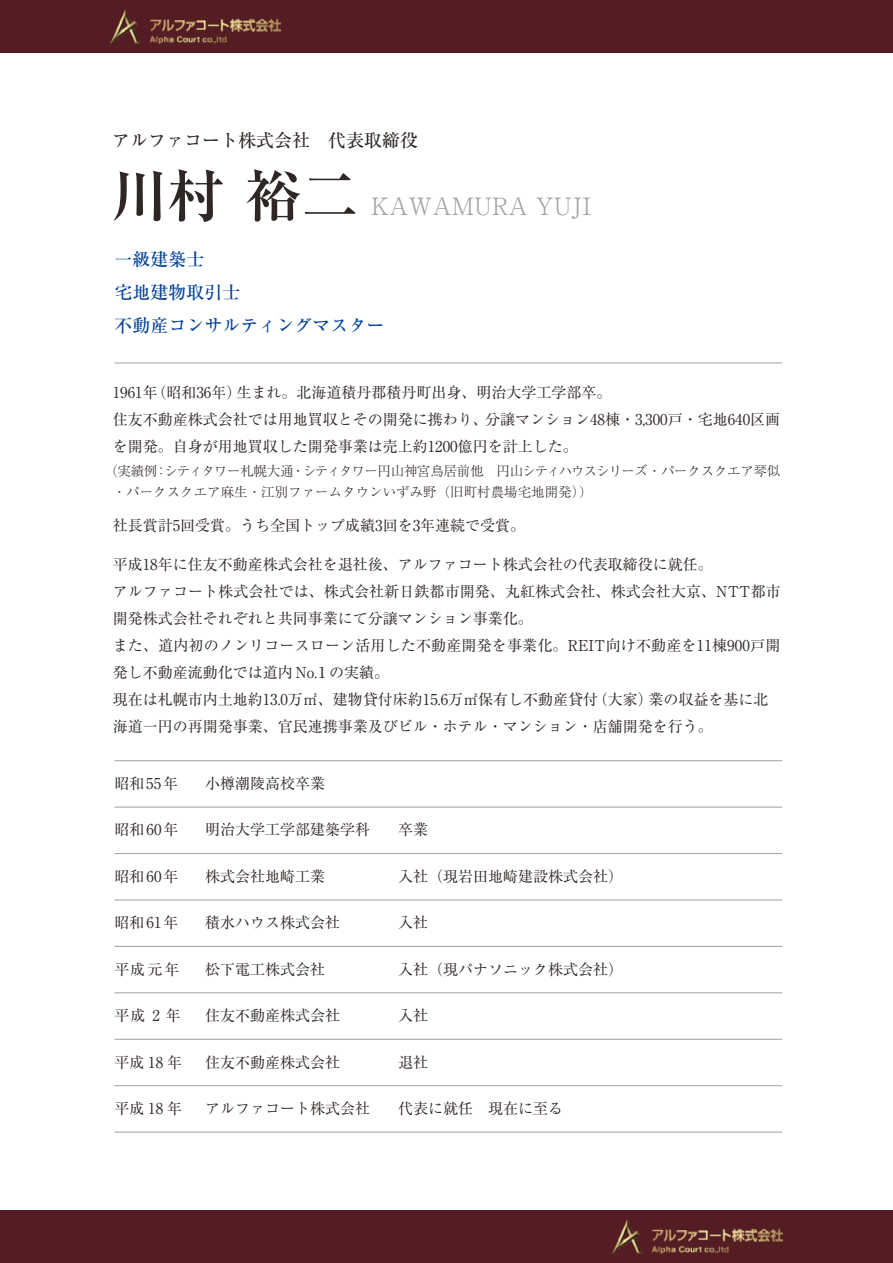
<style>
.page{position:relative;width:893px;height:1263px;background:#fff}
.page>*{position:absolute;margin:0;border:0;box-sizing:border-box;transform-origin:0 0}
.t1{font:700 57.3px "Ryumin Pro";color:#2f2725}
.t2{font:300 23.7px "Ryumin Pro";color:#9fa0a0}
.t3{font:500 18px/33px "Ryumin Pro";color:#004098}
.t4{font:500 18px "Ryumin Pro";color:#2f2725}
.t5{font:15px/27px "Ryumin Pro";color:#2f2725}
.t6{font:300 13.5px/21px "Ryumin Pro";letter-spacing:-.02em;color:#2f2725}
</style>
<div class="page">
<div style="left:0;top:0;width:893px;height:53px;background:#541c23"></div>
<img style="left:110px;top:10px;width:170px;height:33px">
<div style="left:0;top:1210px;width:893px;height:53px;background:#541c23"></div>
<img style="left:612px;top:1220px;width:171px;height:33px">
<hr style="left:115px;top:363px;width:667px;height:1px;background:#9fa0a0">
<hr style="left:115px;top:760px;width:667px;height:1px;background:#9fa0a0">
<hr style="left:115px;top:807px;width:667px;height:1px;background:#9fa0a0">
<hr style="left:115px;top:853px;width:667px;height:1px;background:#9fa0a0">
<hr style="left:115px;top:899px;width:667px;height:1px;background:#9fa0a0">
<hr style="left:115px;top:946px;width:667px;height:1px;background:#9fa0a0">
<hr style="left:115px;top:992px;width:667px;height:1px;background:#9fa0a0">
<hr style="left:115px;top:1039px;width:667px;height:1px;background:#9fa0a0">
<hr style="left:115px;top:1085px;width:667px;height:1px;background:#9fa0a0">
<hr style="left:115px;top:1132px;width:667px;height:1px;background:#9fa0a0">
<p class="t4" style="left:112px;top:126px;width:307px">アルファコート株式会社　代表取締役</p>
<h1 class="t1" style="left:111px;top:151px;width:250px">川村 裕二</h1>
<h2 class="t2" style="left:371px;top:187px;width:221px">KAWAMURA YUJI</h2>
<p class="t3" style="left:115px;top:241px;width:271px">一級建築士<br>宅地建物取引士<br>不動産コンサルティングマスター</p>
<p class="t5" style="left:113px;top:378px;width:669px">1961年（昭和36年）生まれ。北海道積丹郡積丹町出身、明治大学工学部卒。<br>住友不動産株式会社では用地買収とその開発に携わり、分譲マンション48棟・3,300戸・宅地640区画を開発。自身が用地買収した開発事業は売上約1200億円を計上した。</p>
<p class="t6" style="left:111px;top:459px;width:671px">(実績例：シティタワー札幌大通・シティタワー円山神宮鳥居前他　円山シティハウスシリーズ・パークスクエア琴似・パークスクエア麻生・江別ファームタウンいずみ野（旧町村農場宅地開発））</p>
<p class="t5" style="left:113px;top:511px;width:414px">社長賞計5回受賞。うち全国トップ成績3回を3年連続で受賞。</p>
<p class="t5" style="left:113px;top:549px;width:670px">平成18年に住友不動産株式会社を退社後、アルファコート株式会社の代表取締役に就任。<br>アルファコート株式会社では、株式会社新日鉄都市開発、丸紅株式会社、株式会社大京、NTT都市開発株式会社それぞれと共同事業にて分譲マンション事業化。<br>また、道内初のノンリコースローン活用した不動産開発を事業化。REIT向け不動産を11棟900戸開発し不動産流動化では道内 No.１の実績。<br>現在は札幌市内土地約13.0万㎡、建物貸付床約15.6万㎡保有し不動産貸付（大家）業の収益を基に北海道一円の再開発事業、官民連携事業及びビル・ホテル・マンション・店舗開発を行う。</p>
<p class="t5" style="left:115px;top:769px;width:65px">昭和55年</p>
<p class="t5" style="left:205px;top:769px;width:122px">小樽潮陵高校卒業</p>
<p class="t5" style="left:115px;top:815px;width:65px">昭和60年</p>
<p class="t5" style="left:205px;top:815px;width:166px">明治大学工学部建築学科</p>
<p class="t5" style="left:398px;top:815px;width:31px">卒業</p>
<p class="t5" style="left:115px;top:862px;width:65px">昭和60年</p>
<p class="t5" style="left:205px;top:862px;width:121px">株式会社地崎工業</p>
<p class="t5" style="left:398px;top:862px;width:226px">入社（現岩田地崎建設株式会社）</p>
<p class="t5" style="left:115px;top:908px;width:65px">昭和61年</p>
<p class="t5" style="left:205px;top:908px;width:136px">積水ハウス株式会社</p>
<p class="t5" style="left:398px;top:908px;width:31px">入社</p>
<p class="t5" style="left:115px;top:955px;width:66px">平成元年</p>
<p class="t5" style="left:205px;top:955px;width:121px">松下電工株式会社</p>
<p class="t5" style="left:398px;top:955px;width:226px">入社（現パナソニック株式会社）</p>
<p class="t5" style="left:115px;top:1001px;width:68px">平成2年</p>
<p class="t5" style="left:205px;top:1001px;width:136px">住友不動産株式会社</p>
<p class="t5" style="left:398px;top:1001px;width:31px">入社</p>
<p class="t5" style="left:115px;top:1048px;width:69px">平成 18 年</p>
<p class="t5" style="left:205px;top:1048px;width:136px">住友不動産株式会社</p>
<p class="t5" style="left:398px;top:1048px;width:31px">退社</p>
<p class="t5" style="left:115px;top:1094px;width:69px">平成 18 年</p>
<p class="t5" style="left:205px;top:1094px;width:166px">アルファコート株式会社</p>
<p class="t5" style="left:398px;top:1094px;width:166px">代表に就任　現在に至る</p>
</div>
